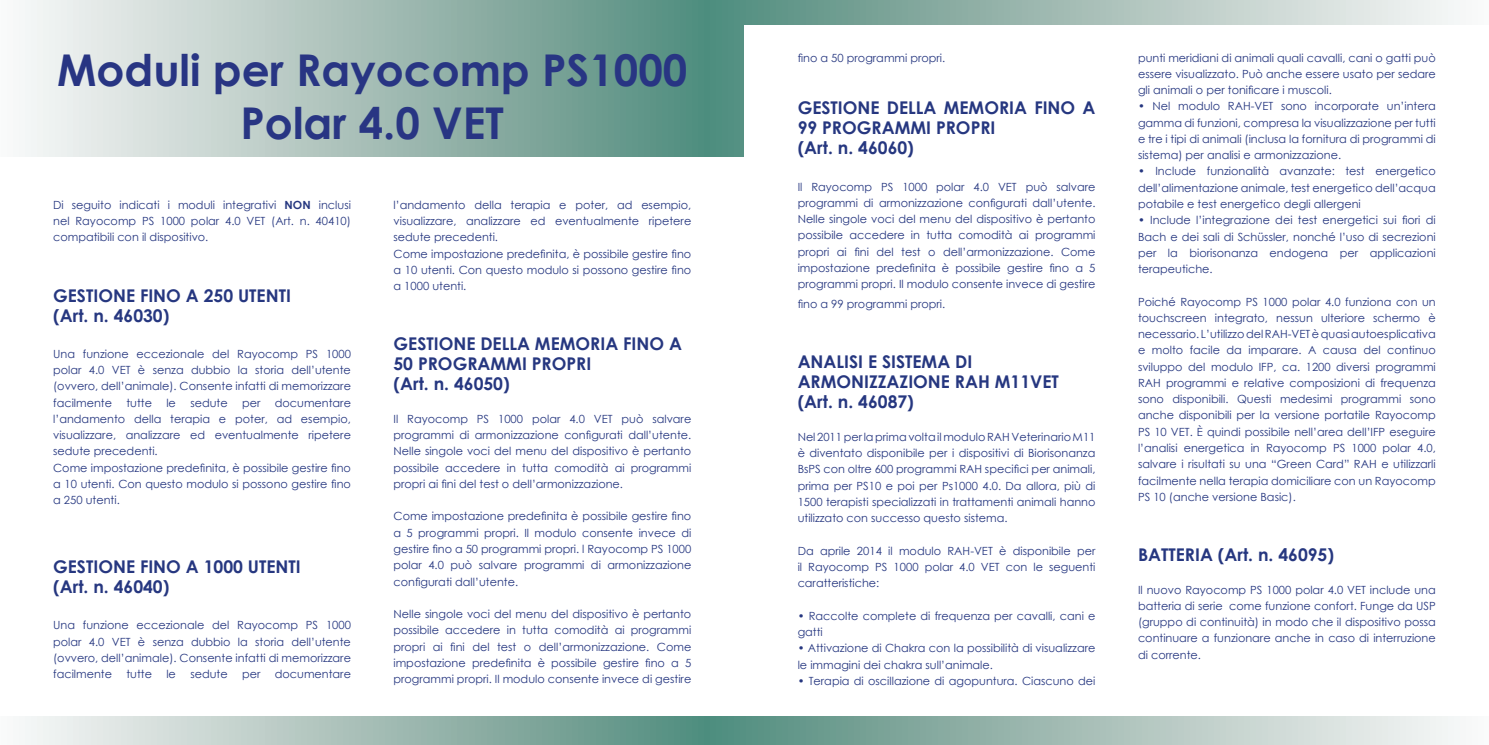
<style>
.page{position:relative;width:1489px;height:745px;background:#fff}
.page>*{position:absolute;margin:0;border:0;box-sizing:border-box;transform-origin:0 0}
.t1{font:700 43.75px/52.5px "Century Gothic";color:#283583;text-align:center}
.t2{font:700 17.5px/20px "Century Gothic";color:#263780}
.t3{font:11.25px/16.2px "Century Gothic";color:#263780;text-align:justify}
.s1{font-weight:700}
</style>
<div class="page">
<svg style="left:25px;top:0;width:1435px;height:156px;background:#a2bdb6"></svg>
<svg style="left:25px;top:716px;width:1435px;height:28px;background:#a5bfb7"></svg>
<div style="left:744px;top:26px;width:744px;height:146px;background:#fff"></div>
<h1 class="t1" style="left:57px;top:42px;width:632px">Moduli per Rayocomp PS1000<br>Polar 4.0 VET</h1>
<p class="t3" style="left:53px;top:196px;width:299px">Di seguito indicati i moduli integrativi <span class="s1">NON</span> inclusi nel Rayocomp PS 1000 polar 4.0 VET (Art. n. 40410) compatibili con il dispositivo.</p>
<h2 class="t2" style="left:53px;top:284px;width:239px">GESTIONE FINO A 250 UTENTI (Art. n. 46030)</h2>
<p class="t3" style="left:53px;top:345px;width:299px">Una funzione eccezionale del Rayocomp PS 1000 polar 4.0 VET è senza dubbio la storia dell’utente (ovvero, dell’animale). Consente infatti di memorizzare facilmente</p>
<p class="t3" style="left:53px;top:394px;width:299px;text-align:left;text-indent:222px">documentare l’andamento della terapia e poter, ad esempio, visualizzare, analizzare ed eventualmente ripetere sedute precedenti.<br>Come impostazione predefinita, è possibile gestire fino a 10 utenti. Con questo modulo si possono gestire fino a 250 utenti.</p>
<p class="t3" style="left:126px;top:394px;width:27px">tutte</p>
<p class="t3" style="left:166px;top:394px;width:11px">le</p>
<p class="t3" style="left:190px;top:394px;width:39px">sedute</p>
<p class="t3" style="left:242px;top:394px;width:20px">per</p>
<h2 class="t2" style="left:53px;top:555px;width:249px">GESTIONE FINO A 1000 UTENTI (Art. n. 46040)</h2>
<p class="t3" style="left:53px;top:616px;width:299px">Una funzione eccezionale del Rayocomp PS 1000 polar 4.0 VET è senza dubbio la storia dell’utente (ovvero, dell’animale). Consente infatti di memorizzare facilmente</p>
<p class="t3" style="left:126px;top:665px;width:27px">tutte</p>
<p class="t3" style="left:166px;top:665px;width:11px">le</p>
<p class="t3" style="left:190px;top:665px;width:39px">sedute</p>
<p class="t3" style="left:242px;top:665px;width:20px">per</p>
<p class="t3" style="left:275px;top:665px;width:78px">documentare</p>
<p class="t3" style="left:393px;top:196px;width:299px;text-align:left">l’andamento della terapia e poter, ad esempio, visualizzare, analizzare ed eventualmente ripetere sedute precedenti.<br>Come impostazione predefinita, è possibile gestire fino a 10 utenti. Con questo modulo si possono gestire fino a 1000 utenti.</p>
<h2 class="t2" style="left:393px;top:333px;width:290px">GESTIONE DELLA MEMORIA FINO A<br>50 PROGRAMMI PROPRI<br>(Art. n. 46050)</h2>
<p class="t3" style="left:393px;top:410px;width:299px">Il Rayocomp PS 1000 polar 4.0 VET può salvare programmi di armonizzazione configurati dall’utente.<br>Nelle singole voci del menu del dispositivo è pertanto possibile accedere in tutta comodità ai programmi propri ai fini del test o dell’armonizzazione.</p>
<p class="t3" style="left:393px;top:508px;width:299px">Come impostazione predefinita è possibile gestire fino a 5 programmi propri. Il modulo consente invece di gestire fino a 50 programmi propri. l Rayocomp PS 1000 polar 4.0 può salvare programmi di armonizzazione configurati dall’utente.</p>
<p class="t3" style="left:393px;top:605px;width:299px">Nelle singole voci del menu del dispositivo è pertanto possibile accedere in tutta comodità ai programmi propri ai fini del test o dell’armonizzazione. Come impostazione predefinita è possibile gestire fino a 5 programmi propri. Il modulo consente invece di gestire</p>
<p class="t3" style="left:797px;top:49px;width:149px">fino a 50 programmi propri.</p>
<h2 class="t2" style="left:797px;top:97px;width:299px">GESTIONE DELLA MEMORIA FINO A<br>99 PROGRAMMI PROPRI<br>(Art. n. 46060)</h2>
<p class="t3" style="left:797px;top:178px;width:299px">Il Rayocomp PS 1000 polar 4.0 VET può salvare programmi di armonizzazione configurati dall’utente.<br>Nelle singole voci del menu del dispositivo è pertanto possibile accedere in tutta comodità ai programmi propri ai fini del test o dell’armonizzazione. Come impostazione predefinita è possibile gestire fino a 5 programmi propri. Il modulo consente invece di gestire</p>
<p class="t3" style="left:797px;top:295px;width:149px">fino a 99 programmi propri.</p>
<h2 class="t2" style="left:797px;top:351px;width:263px">ANALISI E SISTEMA DI<br>ARMONIZZAZIONE RAH M11VET (Art. n. 46087)</h2>
<p class="t3" style="left:797px;top:428px;width:299px">Nel 2011 per la prima volta il modulo RAH Veterinario M11 è diventato disponibile per i dispositivi di Biorisonanza BsPS con oltre 600 programmi RAH specifici per animali, prima per PS10 e poi per Ps1000 4.0. Da allora, più di 1500 terapisti specializzati in trattamenti animali hanno utilizzato con successo questo sistema.</p>
<p class="t3" style="left:797px;top:542px;width:299px">Da aprile 2014 il modulo RAH-VET è disponibile per il Rayocomp PS 1000 polar 4.0 VET con le seguenti caratteristiche:</p>
<p class="t3" style="left:797px;top:607px;width:299px">• Raccolte complete di frequenza per cavalli, cani e gatti</p>
<p class="t3" style="left:797px;top:639px;width:299px">• Attivazione di Chakra con la possibilità di visualizzare le immagini dei chakra sull’animale.</p>
<p class="t3" style="left:797px;top:672px;width:299px">• Terapia di oscillazione di agopuntura. Ciascuno dei</p>
<p class="t3" style="left:1137px;top:49px;width:299px">punti meridiani di animali quali cavalli, cani o gatti può essere visualizzato. Può anche essere usato per sedare gli animali o per tonificare i muscoli.</p>
<p class="t3" style="left:1137px;top:98px;width:299px">• Nel modulo RAH-VET sono incorporate un’intera gamma di funzioni, compresa la visualizzazione per tutti e tre i tipi di animali (inclusa la fornitura di programmi di sistema) per analisi e armonizzazione.</p>
<p class="t3" style="left:1137px;top:163px;width:299px">• Include funzionalità avanzate: test energetico dell’alimentazione animale, test energetico dell’acqua potabile e test energetico degli allergeni</p>
<p class="t3" style="left:1137px;top:212px;width:299px">• Include l’integrazione dei test energetici sui fiori di Bach e dei sali di Schüssler, nonché l’uso di secrezioni per la biorisonanza endogena per applicazioni terapeutiche.</p>
<p class="t3" style="left:1137px;top:293px;width:299px">Poiché Rayocomp PS 1000 polar 4.0 funziona con un touchscreen integrato, nessun ulteriore schermo è necessario. L’utilizzo del RAH-VET è quasi autoesplicativa e molto facile da imparare. A causa del continuo sviluppo del modulo IFP, ca. 1200 diversi programmi RAH programmi e relative composizioni di frequenza sono disponibili. Questi medesimi programmi sono anche disponibili per la versione portatile Rayocomp PS 10 VET. È quindi possibile nell’area dell’IFP eseguire l’analisi energetica in Rayocomp PS 1000 polar 4.0, salvare i risultati su una “Green Card” RAH e utilizzarli facilmente nella terapia domiciliare con un Rayocomp PS 10 (anche versione Basic).</p>
<h2 class="t2" style="left:1137px;top:543px;width:197px">BATTERIA (Art. n. 46095)</h2>
<p class="t3" style="left:1137px;top:580px;width:299px">Il nuovo Rayocomp PS 1000 polar 4.0 VET include una batteria di serie come funzione confort. Funge da USP (gruppo di continuità) in modo che il dispositivo possa continuare a funzionare anche in caso di interruzione di corrente.</p>
</div>
